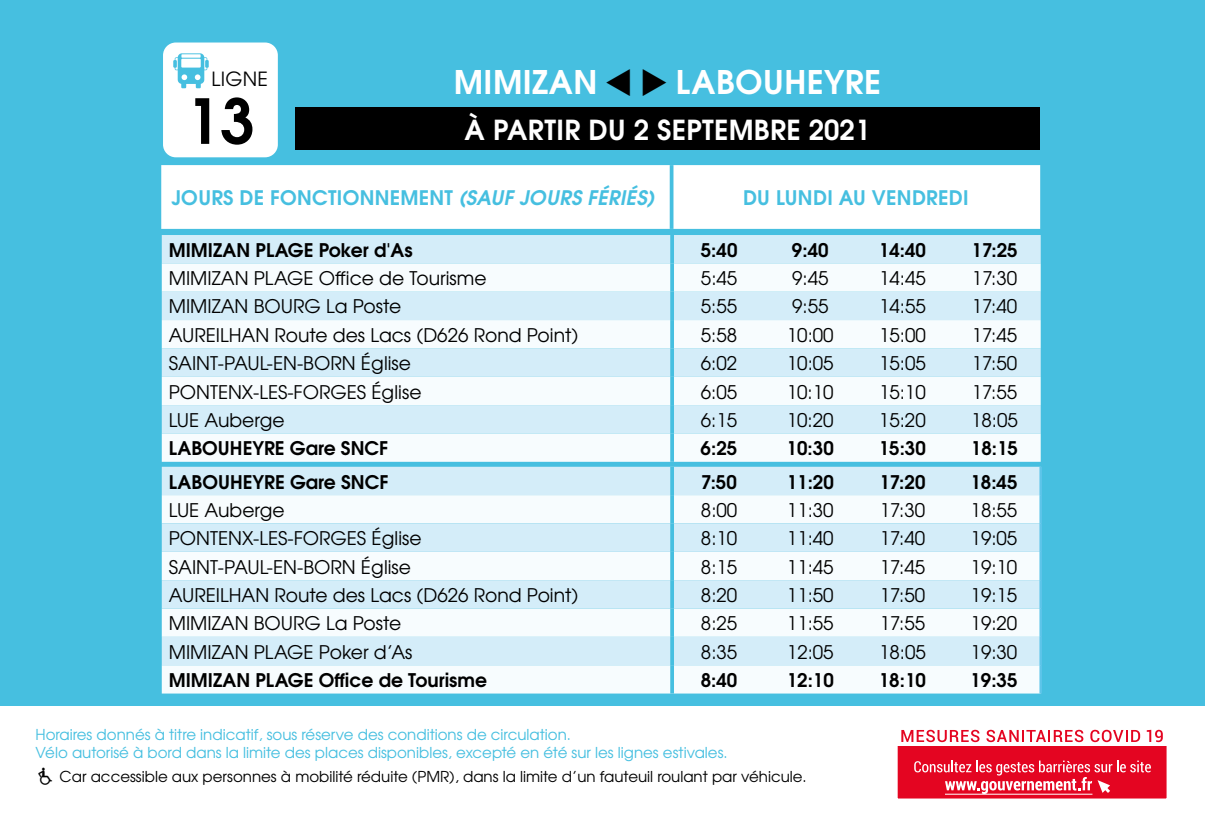
<style>
.page{position:relative;width:1205px;height:815px;background:#fff}
.page>*{position:absolute;margin:0;border:0;box-sizing:border-box;transform-origin:0 0}
.t1{font:700 61.75px "Te X Gyre Adventor";color:#000}
.t2{font:700 32.5px "Te X Gyre Adventor";letter-spacing:.015em;color:#fff}
.t3{font:700 27.5px "Te X Gyre Adventor";letter-spacing:.015em;color:#fff}
.t4{font:700 20px "Te X Gyre Adventor";letter-spacing:.015em;color:#46bfe0}
.t5{font:19.5px "Te X Gyre Adventor";letter-spacing:.01em;color:#000}
.t6{font:18.75px "Te X Gyre Adventor";color:#000}
.t7{font:700 18.75px "Te X Gyre Adventor";color:#000}
.t8{font:15px/18px "Te X Gyre Adventor";color:#46bfe0}
.t9{font:15px "Te X Gyre Adventor";color:#000}
.s1{color:#000}
.s2{font-style:italic}
</style>
<div class="page">
<div style="left:0;top:0;width:1205px;height:706px;background:#46bfe0"></div>
<div style="left:161px;top:165px;width:879px;height:64px;background:#fff"></div>
<hr style="left:670px;top:165px;width:3px;height:64px;background:#46bfe0">
<div style="left:295px;top:107px;width:744px;height:43px;background:#000"></div>
<div style="left:163px;top:43px;width:115px;height:114px;background:#fff;border-radius:13px"></div>
<svg style="left:173px;top:53px;width:36px;height:35px"></svg>
<div style="left:162px;top:235px;width:878px;height:28px;background:#d4edf9"></div>
<svg style="left:162px;top:263px;width:878px;height:199px;background:#e6f5fb"></svg>
<svg style="left:670px;top:235px;width:4px;height:28px"></svg>
<svg style="left:670px;top:263px;width:4px;height:29px"></svg>
<svg style="left:670px;top:292px;width:4px;height:28px"></svg>
<svg style="left:670px;top:320px;width:4px;height:28px"></svg>
<svg style="left:670px;top:348px;width:4px;height:29px"></svg>
<svg style="left:670px;top:377px;width:4px;height:28px"></svg>
<svg style="left:670px;top:405px;width:4px;height:28px"></svg>
<svg style="left:670px;top:433px;width:4px;height:29px"></svg>
<div style="left:162px;top:467px;width:877px;height:28px;background:#d4edf9"></div>
<div style="left:162px;top:495px;width:877px;height:199px;background:#f7fcfe"></div>
<svg style="left:162px;top:523px;width:877px;height:142px;background:#e0f2fa"></svg>
<hr style="left:1039px;top:467px;width:3px;height:28px;background:#5dc5ea">
<hr style="left:1039px;top:495px;width:3px;height:28px;background:#5dc5ea">
<hr style="left:1039px;top:523px;width:3px;height:29px;background:#5dc5ea">
<hr style="left:1039px;top:552px;width:3px;height:28px;background:#5dc5ea">
<hr style="left:1039px;top:580px;width:3px;height:28px;background:#5dc5ea">
<hr style="left:1039px;top:608px;width:3px;height:29px;background:#5dc5ea">
<hr style="left:1039px;top:637px;width:3px;height:28px;background:#5dc5ea">
<hr style="left:1039px;top:665px;width:3px;height:29px;background:#5dc5ea">
<svg style="left:670px;top:467px;width:4px;height:28px"></svg>
<svg style="left:670px;top:495px;width:4px;height:28px"></svg>
<svg style="left:670px;top:523px;width:4px;height:29px"></svg>
<svg style="left:670px;top:552px;width:4px;height:28px"></svg>
<svg style="left:670px;top:580px;width:4px;height:28px"></svg>
<svg style="left:670px;top:608px;width:4px;height:29px"></svg>
<svg style="left:670px;top:637px;width:4px;height:28px"></svg>
<svg style="left:670px;top:665px;width:4px;height:29px"></svg>
<div style="left:897px;top:725px;width:270px;height:74px;background:#e40521"></div>
<div style="left:897px;top:725px;width:270px;height:21px;background:#fff"></div>
<svg style="left:901px;top:730px;width:78px;height:12px"></svg>
<svg style="left:986px;top:730px;width:97px;height:12px"></svg>
<svg style="left:1090px;top:730px;width:50px;height:12px"></svg>
<svg style="left:1147px;top:730px;width:16px;height:12px"></svg>
<div style="left:896px;top:724px;width:272px;height:76px;border:2px solid #fff"></div>
<svg style="left:914px;top:761px;width:237px;height:34px"></svg>
<p class="t5" style="left:212px;top:64px;width:58px">LIGNE</p>
<h1 class="t1" style="left:186px;top:68px;width:71px">13</h1>
<h2 class="t2" style="left:454px;top:54px;width:429px">MIMIZAN <span class="s1">▼</span> <span class="s1">◆</span> LABOUHEYRE</h2>
<h3 class="t3" style="left:465px;top:106px;width:407px">À PARTIR DU 2 SEPTEMBRE 2021</h3>
<p class="t4" style="left:171px;top:180px;width:485px">JOURS DE FONCTIONNEMENT <span class="s2">(SAUF JOURS FÉRIÉS)</span></p>
<p class="t4" style="left:743px;top:180px;width:227px">DU LUNDI AU VENDREDI</p>
<p class="t7" style="left:169px;top:234px;width:245px">MIMIZAN PLAGE Poker d'As</p>
<p class="t7" style="left:701px;top:234px;width:38px">5:40</p>
<p class="t7" style="left:792px;top:234px;width:38px">9:40</p>
<p class="t7" style="left:879px;top:234px;width:49px">14:40</p>
<p class="t7" style="left:971px;top:234px;width:48px">17:25</p>
<p class="t6" style="left:169px;top:263px;width:319px">MIMIZAN PLAGE Office de Tourisme</p>
<p class="t6" style="left:701px;top:263px;width:38px">5:45</p>
<p class="t6" style="left:792px;top:263px;width:38px">9:45</p>
<p class="t6" style="left:879px;top:263px;width:48px">14:45</p>
<p class="t6" style="left:972px;top:263px;width:47px">17:30</p>
<p class="t6" style="left:169px;top:292px;width:234px">MIMIZAN BOURG La Poste</p>
<p class="t6" style="left:701px;top:292px;width:38px">5:55</p>
<p class="t6" style="left:792px;top:292px;width:38px">9:55</p>
<p class="t6" style="left:879px;top:292px;width:48px">14:55</p>
<p class="t6" style="left:972px;top:292px;width:47px">17:40</p>
<p class="t6" style="left:169px;top:320px;width:411px">AUREILHAN Route des Lacs (D626 Rond Point)</p>
<p class="t6" style="left:701px;top:320px;width:38px">5:58</p>
<p class="t6" style="left:787px;top:320px;width:48px">10:00</p>
<p class="t6" style="left:879px;top:320px;width:48px">15:00</p>
<p class="t6" style="left:972px;top:320px;width:47px">17:45</p>
<p class="t6" style="left:169px;top:348px;width:244px">SAINT-PAUL-EN-BORN Église</p>
<p class="t6" style="left:701px;top:348px;width:38px">6:02</p>
<p class="t6" style="left:787px;top:348px;width:48px">10:05</p>
<p class="t6" style="left:879px;top:348px;width:48px">15:05</p>
<p class="t6" style="left:972px;top:348px;width:47px">17:50</p>
<p class="t6" style="left:169px;top:377px;width:254px">PONTENX-LES-FORGES Église</p>
<p class="t6" style="left:701px;top:377px;width:38px">6:05</p>
<p class="t6" style="left:787px;top:377px;width:48px">10:10</p>
<p class="t6" style="left:879px;top:377px;width:48px">15:10</p>
<p class="t6" style="left:972px;top:377px;width:47px">17:55</p>
<p class="t6" style="left:169px;top:405px;width:117px">LUE Auberge</p>
<p class="t6" style="left:701px;top:405px;width:38px">6:15</p>
<p class="t6" style="left:787px;top:405px;width:48px">10:20</p>
<p class="t6" style="left:879px;top:405px;width:48px">15:20</p>
<p class="t6" style="left:971px;top:405px;width:48px">18:05</p>
<p class="t7" style="left:169px;top:432px;width:221px">LABOUHEYRE Gare SNCF</p>
<p class="t7" style="left:700px;top:432px;width:38px">6:25</p>
<p class="t7" style="left:786px;top:432px;width:49px">10:30</p>
<p class="t7" style="left:879px;top:432px;width:49px">15:30</p>
<p class="t7" style="left:971px;top:432px;width:49px">18:15</p>
<p class="t7" style="left:169px;top:465px;width:221px">LABOUHEYRE Gare SNCF</p>
<p class="t7" style="left:701px;top:465px;width:37px">7:50</p>
<p class="t7" style="left:787px;top:465px;width:49px">11:20</p>
<p class="t7" style="left:879px;top:465px;width:48px">17:20</p>
<p class="t7" style="left:970px;top:465px;width:49px">18:45</p>
<p class="t6" style="left:169px;top:495px;width:117px">LUE Auberge</p>
<p class="t6" style="left:701px;top:495px;width:38px">8:00</p>
<p class="t6" style="left:787px;top:495px;width:48px">11:30</p>
<p class="t6" style="left:880px;top:495px;width:47px">17:30</p>
<p class="t6" style="left:970px;top:495px;width:48px">18:55</p>
<p class="t6" style="left:169px;top:523px;width:254px">PONTENX-LES-FORGES Église</p>
<p class="t6" style="left:701px;top:523px;width:38px">8:10</p>
<p class="t6" style="left:787px;top:523px;width:48px">11:40</p>
<p class="t6" style="left:880px;top:523px;width:47px">17:40</p>
<p class="t6" style="left:970px;top:523px;width:48px">19:05</p>
<p class="t6" style="left:169px;top:552px;width:244px">SAINT-PAUL-EN-BORN Église</p>
<p class="t6" style="left:701px;top:552px;width:38px">8:15</p>
<p class="t6" style="left:787px;top:552px;width:48px">11:45</p>
<p class="t6" style="left:880px;top:552px;width:47px">17:45</p>
<p class="t6" style="left:970px;top:552px;width:48px">19:10</p>
<p class="t6" style="left:169px;top:580px;width:411px">AUREILHAN Route des Lacs (D626 Rond Point)</p>
<p class="t6" style="left:701px;top:580px;width:38px">8:20</p>
<p class="t6" style="left:787px;top:580px;width:48px">11:50</p>
<p class="t6" style="left:880px;top:580px;width:47px">17:50</p>
<p class="t6" style="left:970px;top:580px;width:48px">19:15</p>
<p class="t6" style="left:169px;top:609px;width:234px">MIMIZAN BOURG La Poste</p>
<p class="t6" style="left:701px;top:609px;width:38px">8:25</p>
<p class="t6" style="left:787px;top:609px;width:48px">11:55</p>
<p class="t6" style="left:880px;top:609px;width:47px">17:55</p>
<p class="t6" style="left:970px;top:609px;width:48px">19:20</p>
<p class="t6" style="left:169px;top:637px;width:245px">MIMIZAN PLAGE Poker d’As</p>
<p class="t6" style="left:701px;top:637px;width:38px">8:35</p>
<p class="t6" style="left:787px;top:637px;width:48px">12:05</p>
<p class="t6" style="left:879px;top:637px;width:48px">18:05</p>
<p class="t6" style="left:970px;top:637px;width:48px">19:30</p>
<p class="t7" style="left:169px;top:664px;width:320px">MIMIZAN PLAGE Office de Tourisme</p>
<p class="t7" style="left:701px;top:664px;width:38px">8:40</p>
<p class="t7" style="left:786px;top:664px;width:49px">12:10</p>
<p class="t7" style="left:879px;top:664px;width:49px">18:10</p>
<p class="t7" style="left:970px;top:664px;width:49px">19:35</p>
<p class="t8" style="left:35px;top:724px;width:694px">Horaires donnés à titre indicatif, sous réserve des conditions de circulation.<br>Vélo autorisé à bord dans la limite des places disponibles, excepté en été sur les lignes estivales.</p>
<p class="t9" style="left:60px;top:765px;width:748px">Car accessible aux personnes à mobilité réduite (PMR), dans la limite d’un fauteuil roulant par véhicule.</p>
</div>
